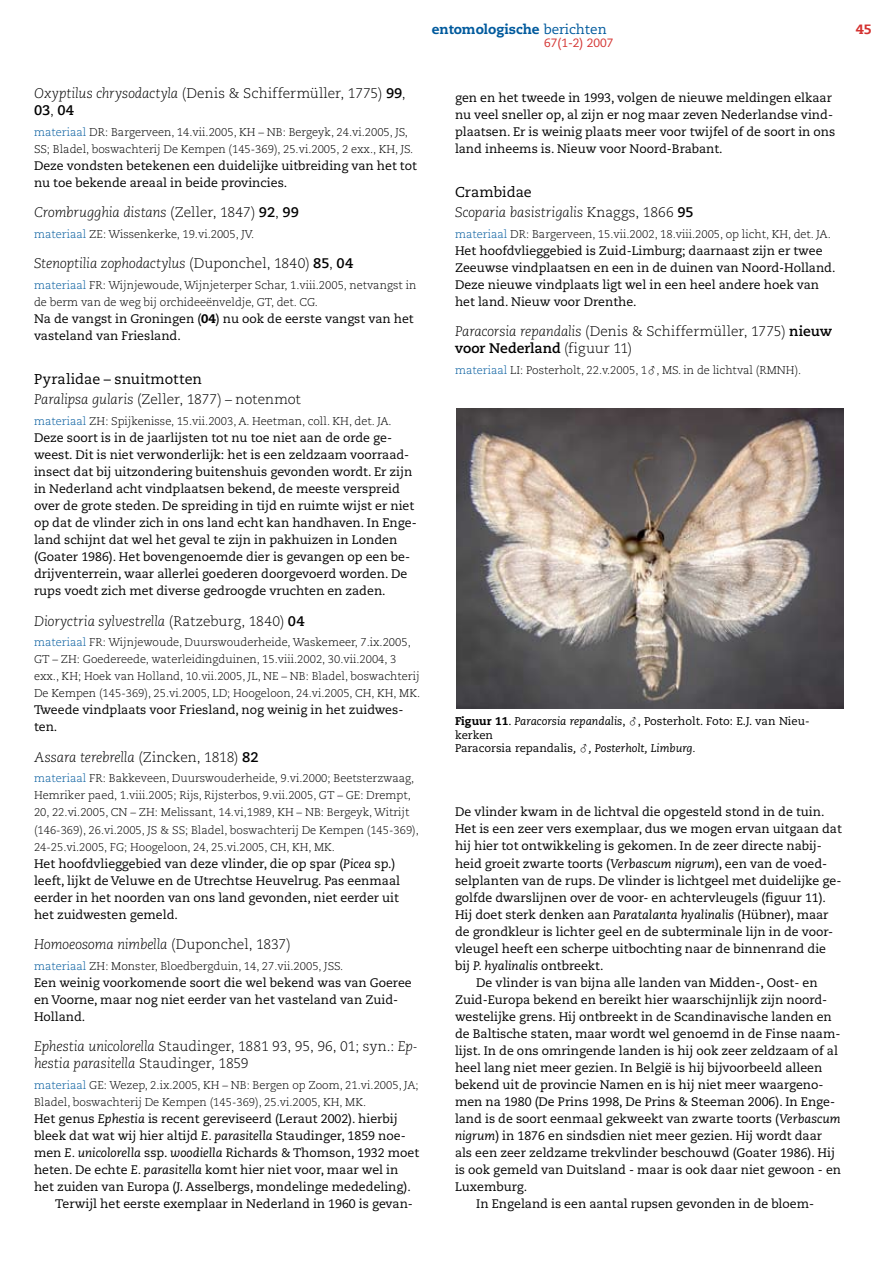
<style>
.page{position:relative;width:893px;height:1263px;background:#fff}
.page>*{position:absolute;margin:0;border:0;box-sizing:border-box;transform-origin:0 0}
.t1{font:14.25px "Caecilia LT Std";letter-spacing:.005em;color:#000}
.t2{font:300 13.8px/17px "Caecilia LT Std";letter-spacing:.005em;color:#000}
.t3{font:italic 300 13.8px "Caecilia LT Std";letter-spacing:-.01em;color:#000}
.t4{font:800 13.5px "Caecilia LT Std";color:#005a9d}
.t5{font:800 13.5px "Caecilia LT Std";color:#d43230}
.t6{font:12.3px/17px "Caecilia LT Std";color:#000}
.t7{font:12px "Caecilia LT Std";color:#d43230}
.t8{font:300 11.25px/17px "Caecilia LT Std";color:#000}
.t9{font:11.25px/13.5px "Caecilia LT Std";color:#000}
.s1{font-weight:400}
.s2{font-style:italic}
.s3{font-weight:700}
.s4{color:#005a9d}
.s5{font-style:normal}
.s6{font-weight:700;font-style:normal}
.s7{font-weight:800}
.s8{font-family:"Universal Newswith Comm Pi";font-weight:400}
.s9{font-family:"Universal Newswith Comm Pi"}
</style>
<div class="page">
<img style="left:456px;top:408px;width:387px;height:300px">
<p class="t4" style="left:432px;top:21px;width:177px">entomologische <span class="s1">berichten</span></p>
<p class="t5" style="left:856px;top:21px;width:17px">45</p>
<p class="t7" style="left:544px;top:36px;width:71px">67(1-2) 2007</p>
<p class="t2" style="left:34px;top:85px;width:373px"><span class="s2">Oxyptilus chrysodactyla</span> (Denis &amp; Schiffermüller, 1775) <span class="s3">99</span>,<br><span class="s3">03</span>, <span class="s3">04</span></p>
<p class="t8" style="left:34px;top:124px;width:381px"><span class="s4">materiaal</span> DR: Bargerveen, 14.vii.2005, KH – NB: Bergeyk, 24.vi.2005, JS,<br>SS; Bladel, boswachterij De Kempen (145-369), 25.vi.2005, 2 exx., KH, JS.</p>
<p class="t6" style="left:34px;top:158px;width:384px">Deze vondsten betekenen een duidelijke uitbreiding van het tot nu toe bekende areaal in beide provincies.</p>
<p class="t3" style="left:34px;top:205px;width:267px">Crombrugghia distans <span class="s5">(Zeller, 1847)</span> <span class="s6">92</span><span class="s5">,</span> <span class="s6">99</span></p>
<p class="t8" style="left:34px;top:226px;width:222px"><span class="s4">materiaal</span> ZE: Wissenkerke, 19.vi.2005, JV.</p>
<p class="t3" style="left:34px;top:256px;width:321px">Stenoptilia zophodactylus <span class="s5">(Duponchel, 1840)</span> <span class="s6">85</span><span class="s5">,</span> <span class="s6">04</span></p>
<p class="t8" style="left:34px;top:277px;width:384px"><span class="s4">materiaal</span> FR: Wijnjewoude, Wijnjeterper Schar, 1.viii.2005, netvangst in de berm van de weg bij orchideeënveldje, GT, det. CG.</p>
<p class="t6" style="left:34px;top:311px;width:381px">Na de vangst in Groningen (<span class="s7">04</span>) nu ook de eerste vangst van het vasteland van Friesland.</p>
<p class="t1" style="left:34px;top:370px;width:170px">Pyralidae – snuitmotten</p>
<p class="t2" style="left:34px;top:392px;width:268px"><span class="s2">Paralipsa gularis</span> (Zeller, 1877) – notenmot</p>
<p class="t8" style="left:34px;top:413px;width:359px"><span class="s4">materiaal</span> ZH: Spijkenisse, 15.vii.2003, A. Heetman, coll. KH, det. JA.</p>
<p class="t6" style="left:34px;top:430px;width:384px">Deze soort is in de jaarlijsten tot nu toe niet aan de orde ge&shy;weest. Dit is niet verwonderlijk: het is een zeldzaam voorraad&shy;insect dat bij uitzondering buitenshuis gevonden wordt. Er zijn in Nederland acht vindplaatsen bekend, de meeste verspreid over de grote steden. De spreiding in tijd en ruimte wijst er niet op dat de vlinder zich in ons land echt kan handhaven. In Enge&shy;land schijnt dat wel het geval te zijn in pakhuizen in Londen (Goater 1986). Het bovengenoemde dier is gevangen op een be&shy;drijventerrein, waar allerlei goederen doorgevoerd worden. De rups voedt zich met diverse gedroogde vruchten en zaden.</p>
<p class="t3" style="left:34px;top:613px;width:272px">Dioryctria sylvestrella <span class="s5">(Ratzeburg, 1840)</span> <span class="s6">04</span></p>
<p class="t8" style="left:34px;top:634px;width:388px"><span class="s4">materiaal</span> FR: Wijnjewoude, Duurswouderheide, Waskemeer, 7.ix.2005, GT – ZH: Goedereede, waterleidingduinen, 15.viii.2002, 30.vii.2004, 3 exx., KH; Hoek van Holland, 10.vii.2005, JL, NE – NB: Bladel, boswachterij De Kempen (145-369), 25.vi.2005, LD; Hoogeloon, 24.vi.2005, CH, KH, MK.</p>
<p class="t6" style="left:34px;top:702px;width:371px">Tweede vindplaats voor Friesland, nog weinig in het zuidwes&shy;ten.</p>
<p class="t3" style="left:34px;top:749px;width:226px">Assara terebrella <span class="s5">(Zincken, 1818)</span> <span class="s6">82</span></p>
<p class="t8" style="left:34px;top:770px;width:386px"><span class="s4">materiaal</span> FR: Bakkeveen, Duurswouderheide, 9.vi.2000; Beetsterzwaag, Hemriker paed, 1.viii.2005; Rijs, Rijsterbos, 9.vii.2005, GT – GE: Drempt, 20, 22.vi.2005, CN – ZH: Melissant, 14.vi,1989, KH – NB: Bergeyk, Witrijt (146-369), 26.vi.2005, JS &amp; SS; Bladel, boswachterij De Kempen (145-369), 24-25.vi.2005, FG; Hoogeloon, 24, 25.vi.2005, CH, KH, MK.</p>
<p class="t6" style="left:34px;top:855px;width:368px">Het hoofdvlieggebied van deze vlinder, die op spar (<span class="s2">Picea</span> sp.) leeft, lijkt de Veluwe en de Utrechtse Heuvelrug. Pas eenmaal eerder in het noorden van ons land gevonden, niet eerder uit het zuidwesten gemeld.</p>
<p class="t3" style="left:34px;top:936px;width:258px">Homoeosoma nimbella <span class="s5">(Duponchel, 1837)</span></p>
<p class="t8" style="left:34px;top:957px;width:311px"><span class="s4">materiaal</span> ZH: Monster, Bloedbergduin, 14, 27.vii.2005, JSS.</p>
<p class="t6" style="left:34px;top:974px;width:379px">Een weinig voorkomende soort die wel bekend was van Goeree en Voorne, maar nog niet eerder van het vasteland van Zuid-<br>Holland.</p>
<p class="t2" style="left:34px;top:1038px;width:385px"><span class="s2">Ephestia unicolorella</span> Staudinger, 1881 93, 95, 96, 01; syn.: <span class="s2">Ep&shy;hestia parasitella</span> Staudinger, 1859</p>
<p class="t8" style="left:34px;top:1076px;width:386px"><span class="s4">materiaal</span> GE: Wezep, 2.ix.2005, KH – NB: Bergen op Zoom, 21.vi.2005, JA;<br>Bladel, boswachterij De Kempen (145-369), 25.vi.2005, KH, MK.</p>
<p class="t6" style="left:34px;top:1110px;width:365px">Het genus <span class="s2">Ephestia</span> is recent gereviseerd (Leraut 2002). hierbij</p>
<p class="t6" style="left:34px;top:1127px;width:373px">bleek dat wat wij hier altijd <span class="s2">E. parasitella</span> Staudinger, 1859 noe-</p>
<p class="t6" style="left:34px;top:1144px;width:387px">men <span class="s2">E. unicolorella</span> ssp. <span class="s2">woodiella</span> Richards &amp; Thomson, 1932 moet</p>
<p class="t6" style="left:34px;top:1161px;width:366px">heten. De echte <span class="s2">E. parasitella</span> komt hier niet voor, maar wel in</p>
<p class="t6" style="left:34px;top:1178px;width:378px">het zuiden van Europa (J. Asselbergs, mondelinge mededeling).</p>
<p class="t6" style="left:55px;top:1195px;width:359px">Terwijl het eerste exemplaar in Nederland in 1960 is gevan-</p>
<p class="t6" style="left:455px;top:90px;width:382px">gen en het tweede in 1993, volgen de nieuwe meldingen elkaar nu veel sneller op, al zijn er nog maar zeven Nederlandse vind&shy;plaatsen. Er is weinig plaats meer voor twijfel of de soort in ons land inheems is. Nieuw voor Noord-Brabant.</p>
<p class="t1" style="left:455px;top:183px;width:78px">Crambidae</p>
<p class="t3" style="left:455px;top:205px;width:240px">Scoparia basistrigalis <span class="s5">Knaggs, 1866</span> <span class="s6">95</span></p>
<p class="t8" style="left:455px;top:226px;width:377px"><span class="s4">materiaal</span> DR: Bargerveen, 15.vii.2002, 18.viii.2005, op licht, KH, det. JA.</p>
<p class="t6" style="left:455px;top:243px;width:382px">Het hoofdvlieggebied is Zuid-Limburg; daarnaast zijn er twee Zeeuwse vindplaatsen en een in de duinen van Noord-Holland.<br>Deze nieuwe vindplaats ligt wel in een heel andere hoek van het land. Nieuw voor Drenthe.</p>
<p class="t2" style="left:455px;top:324px;width:379px"><span class="s2">Paracorsia repandalis</span> (Denis &amp; Schiffermüller, 1775) <span class="s3">nieuw voor Nederland</span> (figuur 11)</p>
<p class="t8" style="left:455px;top:362px;width:348px"><span class="s4">materiaal</span> LI: Posterholt, 22.v.2005, 1<span class="s8">?</span>, MS. in de lichtval (RMNH).</p>
<p class="t9" style="left:455px;top:715px;width:354px"><span class="s7">Figuur 11</span>. <span class="s2">Paracorsia repandalis</span>, <span class="s9">?</span>, Posterholt. Foto: E.J. van Nieu&shy;kerken<br>Paracorsia repandalis<span class="s2">,</span> <span class="s9">?</span><span class="s2">, Posterholt, Limburg.</span></p>
<p class="t6" style="left:455px;top:804px;width:371px">De vlinder kwam in de lichtval die opgesteld stond in de tuin.</p>
<p class="t6" style="left:455px;top:821px;width:388px">Het is een zeer vers exemplaar, dus we mogen ervan uitgaan dat</p>
<p class="t6" style="left:455px;top:838px;width:368px">hij hier tot ontwikkeling is gekomen. In de zeer directe nabij-</p>
<p class="t6" style="left:455px;top:855px;width:374px">heid groeit zwarte toorts (<span class="s2">Verbascum nigrum</span>), een van de voed-</p>
<p class="t6" style="left:455px;top:872px;width:388px">selplanten van de rups. De vlinder is lichtgeel met duidelijke ge-</p>
<p class="t6" style="left:455px;top:889px;width:373px">golfde dwarslijnen over de voor- en achtervleugels (figuur 11).</p>
<p class="t6" style="left:455px;top:906px;width:375px">Hij doet sterk denken aan <span class="s2">Paratalanta hyalinalis</span> (Hübner), maar</p>
<p class="t6" style="left:455px;top:923px;width:380px">de grondkleur is lichter geel en de subterminale lijn in de voor-</p>
<p class="t6" style="left:455px;top:940px;width:373px">vleugel heeft een scherpe uitbochting naar de binnenrand die</p>
<p class="t6" style="left:455px;top:957px;width:150px">bij <span class="s2">P. hyalinalis</span> ontbreekt.</p>
<p class="t6" style="left:476px;top:974px;width:343px">De vlinder is van bijna alle landen van Midden-, Oost- en</p>
<p class="t6" style="left:455px;top:991px;width:374px">Zuid-Europa bekend en bereikt hier waarschijnlijk zijn noord-</p>
<p class="t6" style="left:455px;top:1008px;width:378px">westelijke grens. Hij ontbreekt in de Scandinavische landen en</p>
<p class="t6" style="left:455px;top:1025px;width:387px">de Baltische staten, maar wordt wel genoemd in de Finse naam-</p>
<p class="t6" style="left:455px;top:1042px;width:384px">lijst. In de ons omringende landen is hij ook zeer zeldzaam of al</p>
<p class="t6" style="left:455px;top:1059px;width:369px">heel lang niet meer gezien. In België is hij bijvoorbeeld alleen</p>
<p class="t6" style="left:455px;top:1076px;width:370px">bekend uit de provincie Namen en is hij niet meer waargeno-</p>
<p class="t6" style="left:455px;top:1093px;width:382px">men na 1980 (De Prins 1998, De Prins &amp; Steeman 2006). In Enge-</p>
<p class="t6" style="left:455px;top:1110px;width:387px">land is de soort eenmaal gekweekt van zwarte toorts (<span class="s2">Verbascum</span></p>
<p class="t6" style="left:455px;top:1127px;width:369px"><span class="s2">nigrum</span>) in 1876 en sindsdien niet meer gezien. Hij wordt daar</p>
<p class="t6" style="left:455px;top:1144px;width:381px">als een zeer zeldzame trekvlinder beschouwd (Goater 1986). Hij</p>
<p class="t6" style="left:455px;top:1161px;width:388px">is ook gemeld van Duitsland - maar is ook daar niet gewoon - en</p>
<p class="t6" style="left:455px;top:1178px;width:74px">Luxemburg.</p>
<p class="t6" style="left:476px;top:1195px;width:339px">In Engeland is een aantal rupsen gevonden in de bloem-</p>
</div>
